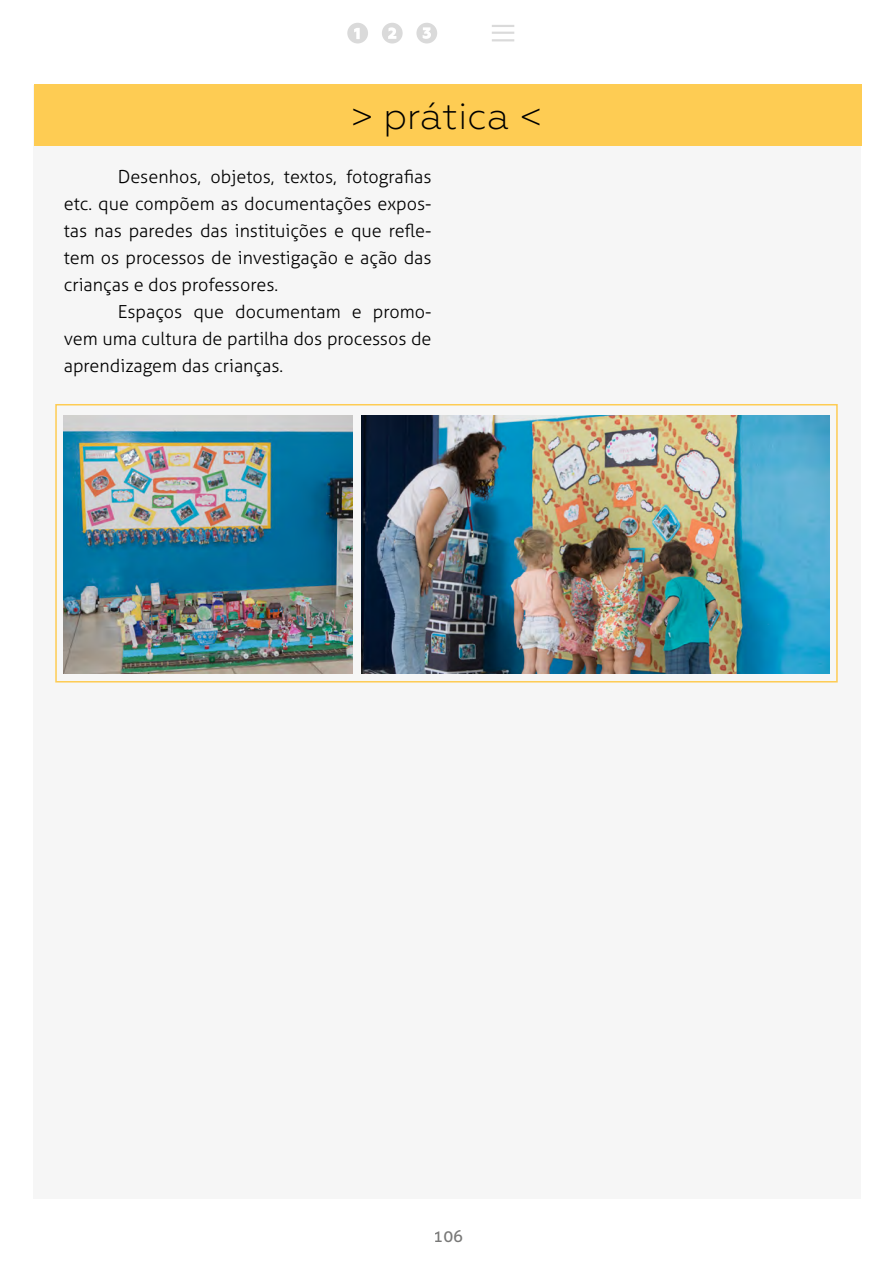
<style>
.page{position:relative;width:893px;height:1263px;background:#fff}
.page>*{position:absolute;margin:0;border:0;box-sizing:border-box;transform-origin:0 0}
.t1{font:300 37.5px "Geometria";color:#000}
.t2{font:300 18px/27px "Aller";color:#000;text-align:justify}
.t3{font:16.5px "Aller";color:#575756}
</style>
<div class="page">
<div style="left:33px;top:85px;width:827px;height:1113px;background:#f6f6f6"></div>
<div style="left:34px;top:84px;width:827px;height:62px;background:#fecc53"></div>
<hr style="left:492px;top:39px;width:22px;height:2px;background:#dadada">
<hr style="left:492px;top:32px;width:22px;height:2px;background:#dadada">
<hr style="left:492px;top:25px;width:22px;height:2px;background:#dadada">
<div style="left:347px;top:23px;width:21px;height:21px;background:#dadada;border-radius:50%"></div>
<svg style="left:354px;top:28px;width:6px;height:11px"></svg>
<div style="left:382px;top:23px;width:21px;height:21px;background:#dadada;border-radius:50%"></div>
<svg style="left:388px;top:27px;width:8px;height:12px"></svg>
<div style="left:416px;top:23px;width:21px;height:21px;background:#dadada;border-radius:50%"></div>
<svg style="left:423px;top:27px;width:8px;height:12px"></svg>
<img style="left:64px;top:415px;width:289px;height:258px">
<img style="left:361px;top:415px;width:468px;height:258px">
<div style="left:55px;top:404px;width:783px;height:278px;border:2px solid #fecc53"></div>
<h1 class="t1" style="left:351px;top:94px;width:193px">&gt; prática &lt;</h1>
<p class="t2" style="left:64px;top:163px;width:369px;text-indent:54px">Desenhos, objetos, textos, fotografias etc. que compõem as documentações expos&shy;tas nas paredes das instituições e que refle&shy;tem os processos de investigação e ação das crianças e dos professores.</p>
<p class="t2" style="left:64px;top:298px;width:369px;text-indent:54px">Espaços que documentam e promo&shy;vem uma cultura de partilha dos processos de aprendizagem das crianças.</p>
<p class="t3" style="left:434px;top:1226px;width:31px">106</p>
</div>
